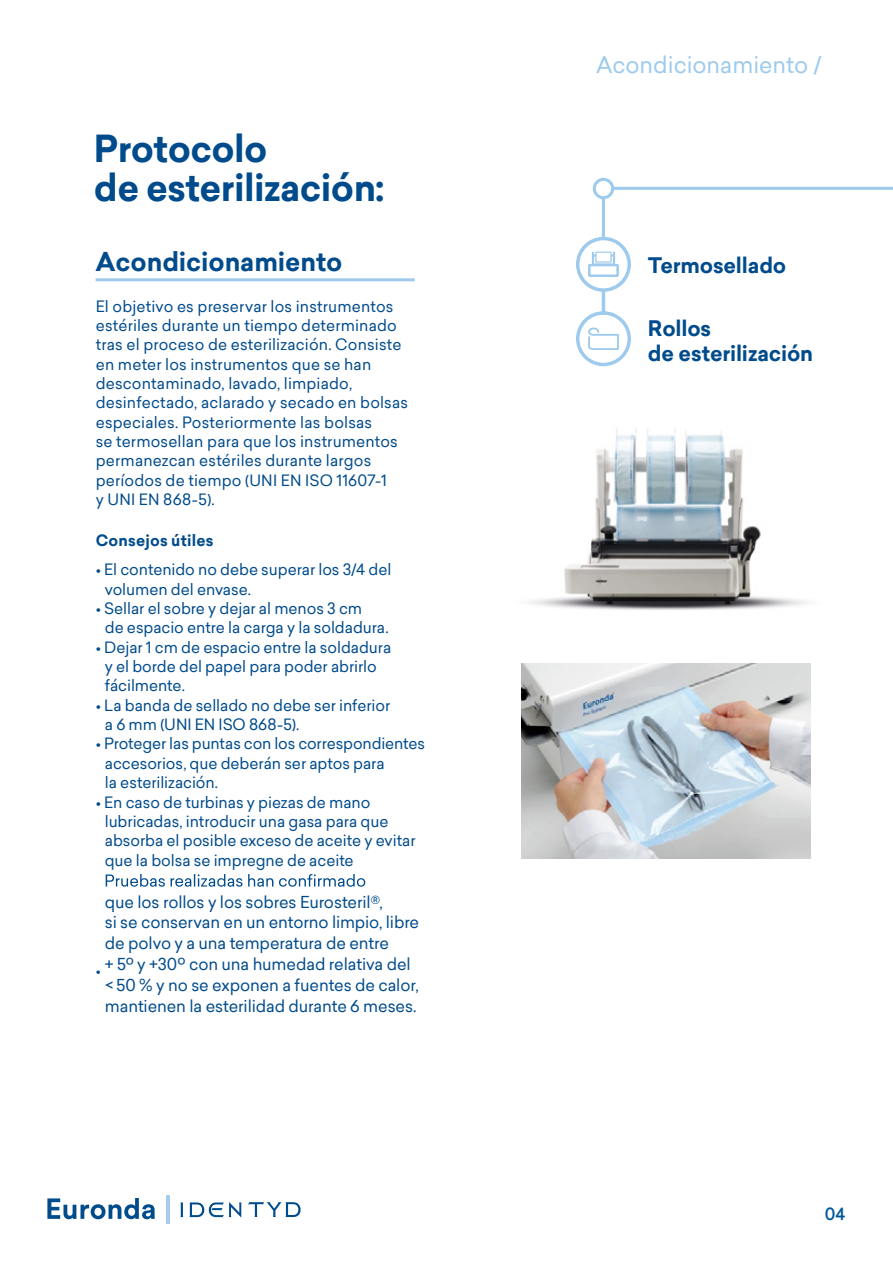
<style>
.page{position:relative;width:893px;height:1263px;background:#fff}
.page>*{position:absolute;margin:0;border:0;box-sizing:border-box;transform-origin:0 0}
.t1{font:700 36.45px/39px "Sailec";letter-spacing:-.015em;color:#004b8c}
.t2{font:700 25.5px "Sailec";letter-spacing:-.005em;color:#004b8c}
.t3{font:22.5px "Sailec";color:#9dcaed}
.t4{font:700 21px/25.2px "Sailec";letter-spacing:-.01em;color:#004b8c}
.t5{font:500 16.5px "Sailec";color:#00589a}
.t6{font:16.05px/21px "Sailec";letter-spacing:-.01em;color:#004b8c}
.t7{font:15.3px/19.4px "Sailec";color:#004b8c}
.t8{font:700 15.3px "Sailec";letter-spacing:.015em;color:#004b8c}
.t9{font:14.55px "Sailec";color:#004b8c}
</style>
<div class="page">
<hr style="left:96px;top:278px;width:319px;height:3px;background:#9dcaed">
<svg style="left:248px;top:1202px;width:53px;height:15px"></svg>
<svg style="left:180px;top:1202px;width:62px;height:15px"></svg>
<hr style="left:166px;top:1195px;width:3px;height:28px;background:#a7cdee">
<svg style="left:47px;top:1198px;width:108px;height:21px"></svg>
<hr style="left:600px;top:187px;width:293px;height:3px;background:#9dcaed">
<div style="left:576px;top:237px;width:55px;height:55px;border:3px solid #9dcaed;border-radius:50%"></div>
<svg style="left:588px;top:252px;width:31px;height:25px"></svg>
<svg style="left:588px;top:327px;width:31px;height:23px"></svg>
<div style="left:576px;top:311px;width:55px;height:55px;border:3px solid #9dcaed;border-radius:50%"></div>
<div style="left:594px;top:179px;width:19px;height:19px;background:#fff;border-radius:50%"></div>
<div style="left:593px;top:178px;width:21px;height:21px;border:3px solid #9dcaed;border-radius:50%"></div>
<hr style="left:602px;top:197px;width:3px;height:42px;background:#9dcaed">
<hr style="left:602px;top:290px;width:3px;height:25px;background:#9dcaed">
<img style="left:521px;top:663px;width:289px;height:195px">
<svg style="left:106px;top:874px;width:259px;height:13px"></svg>
<img style="left:530px;top:428px;width:277px;height:182px">
<h1 class="t1" style="left:94px;top:129px;width:292px">Protocolo<br>de esterilización:</h1>
<h2 class="t2" style="left:96px;top:244px;width:248px">Acondicionamiento</h2>
<p class="t7" style="left:96px;top:296px;width:314px">El objetivo es preservar los instrumentos estériles durante un tiempo determinado tras el proceso de esterilización. Consiste en meter los instrumentos que se han descontaminado, lavado, limpiado, desinfectado, aclarado y secado en bolsas especiales. Posteriormente las bolsas<br>se termosellan para que los instrumentos permanezcan estériles durante largos períodos de tiempo (UNI EN ISO 11607-1<br>y UNI EN 868-5).</p>
<p class="t8" style="left:96px;top:530px;width:119px">Consejos útiles</p>
<p class="t7" style="left:105px;top:560px;width:288px;text-indent:-9px">• El contenido no debe superar los 3/4 del volumen del envase.</p>
<p class="t7" style="left:105px;top:599px;width:285px;text-indent:-9px">• Sellar el sobre y dejar al menos 3 cm<br>de espacio entre la carga y la soldadura.</p>
<p class="t7" style="left:105px;top:637px;width:288px;text-indent:-9px">• Dejar 1 cm de espacio entre la soldadura y el borde del papel para poder abrirlo fácilmente.</p>
<p class="t7" style="left:105px;top:695px;width:287px;text-indent:-9px">• La banda de sellado no debe ser inferior a 6 mm (UNI EN ISO 868-5).</p>
<p class="t7" style="left:105px;top:734px;width:322px;text-indent:-9px">• Proteger las puntas con los correspondientes accesorios, que deberán ser aptos para<br>la esterilización.</p>
<p class="t7" style="left:105px;top:792px;width:312px;text-indent:-9px">• En caso de turbinas y piezas de mano lubricadas, introducir una gasa para que absorba el posible exceso de aceite y evitar que la bolsa se impregne de aceite</p>
<p class="t6" style="left:105px;top:891px;width:316px">que los rollos y los sobres Eurosteril®,<br>si se conservan en un entorno limpio, libre de polvo y a una temperatura de entre<br>+ 5º y +30º con una humedad relativa del &lt; 50 % y no se exponen a fuentes de calor, mantienen la esterilidad durante 6 meses.</p>
<p class="t9" style="left:96px;top:960px;width:7px">•</p>
<h3 class="t3" style="left:596px;top:49px;width:227px">Acondicionamiento /</h3>
<h3 class="t4" style="left:648px;top:253px;width:140px">Termosellado</h3>
<h3 class="t4" style="left:648px;top:316px;width:167px">Rollos<br>de esterilización</h3>
<p class="t5" style="left:825px;top:1202px;width:22px">04</p>
</div>
